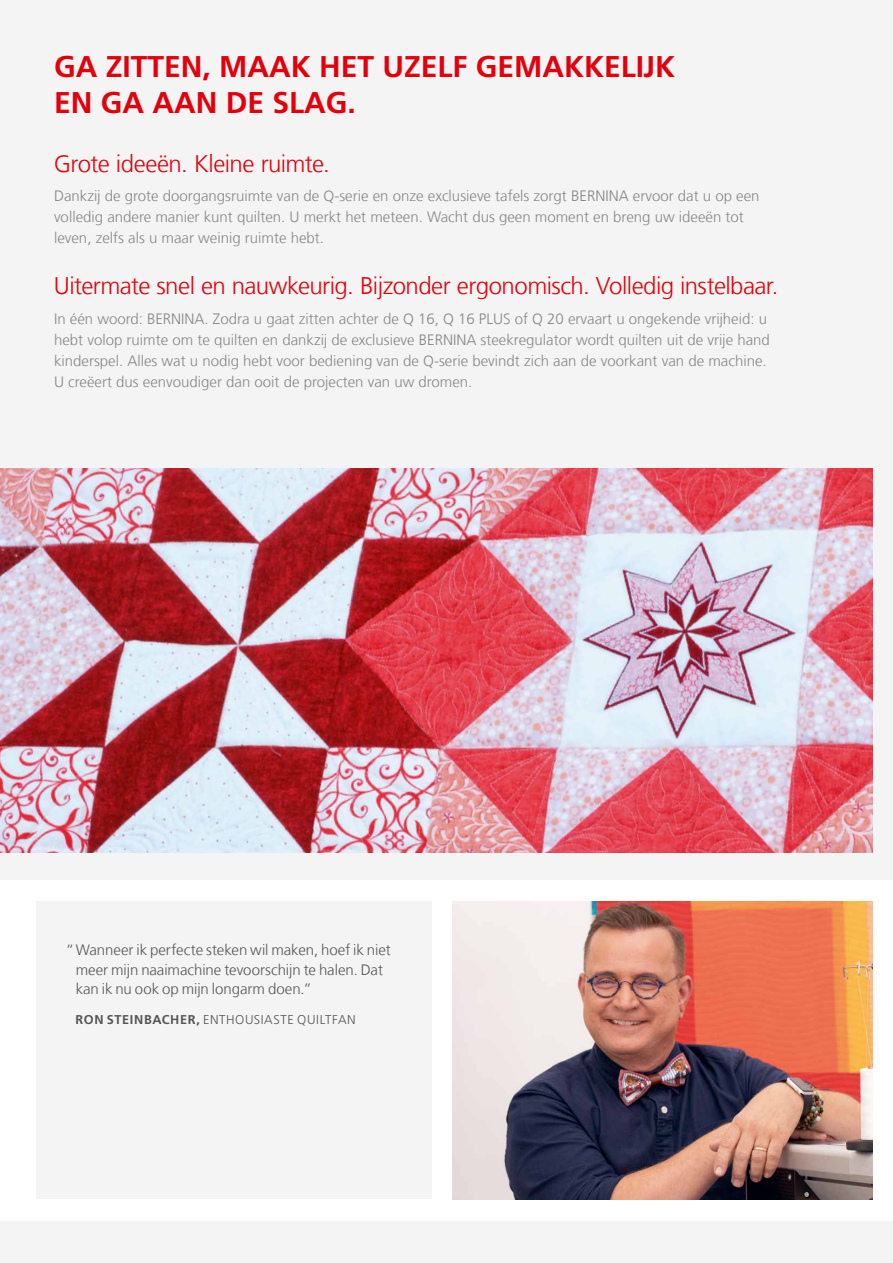
<style>
.page{position:relative;width:893px;height:1263px;background:#f4f4f4}
.page>*{position:absolute;margin:0;border:0;box-sizing:border-box;transform-origin:0 0}
.t1{font:700 30px/36px "Frutiger LT Com";color:#e3000b}
.t2{font:300 24px "Frutiger LT Com";letter-spacing:-.02em;color:#e3000b}
.t3{font:300 15px/21px "Frutiger LT Com";color:#868786}
.t4{font:300 15px/19.5px "Frutiger LT Com";letter-spacing:-.005em;color:#565655}
.t5{font:300 12.75px "Frutiger LT Std";letter-spacing:.05em;color:#565655}
.s1{font-family:"Frutiger LT Com";font-weight:700}
</style>
<div class="page">
<div style="left:0;top:880px;width:893px;height:340px;background:#fff"></div>
<div style="left:36px;top:901px;width:396px;height:298px;background:#f4f4f4"></div>
<img style="left:453px;top:901px;width:419px;height:298px">
<img style="left:0;top:468px;width:872px;height:384px">
<h1 class="t1" style="left:54px;top:48px;width:623px">GA ZITTEN, MAAK HET UZELF GEMAKKELIJK<br>EN GA AAN DE SLAG.</h1>
<h2 class="t2" style="left:54px;top:150px;width:278px">Grote ideeën. Kleine ruimte.</h2>
<p class="t3" style="left:54px;top:185px;width:707px">Dankzij de grote doorgangsruimte van de Q-serie en onze exclusieve tafels zorgt BERNINA ervoor dat u op een volledig andere manier kunt quilten. U merkt het meteen. Wacht dus geen moment en breng uw ideeën tot leven, zelfs als u maar weinig ruimte hebt.</p>
<h2 class="t2" style="left:54px;top:272px;width:726px">Uitermate snel en nauwkeurig. Bijzonder ergonomisch. Volledig instelbaar.</h2>
<p class="t3" style="left:54px;top:308px;width:717px">In één woord: BERNINA. Zodra u gaat zitten achter de Q 16, Q 16 PLUS of Q 20 ervaart u ongekende vrijheid: u hebt volop ruimte om te quilten en dankzij de exclusieve BERNINA steekregulator wordt quilten uit de vrije hand kinderspel. Alles wat u nodig hebt voor bediening van de Q-serie bevindt zich aan de voorkant van de machine.<br>U creëert dus eenvoudiger dan ooit de projecten van uw dromen.</p>
<p class="t4" style="left:76px;top:940px;width:317px;text-indent:-10px">“Wanneer ik perfecte steken wil maken, hoef ik niet meer mijn naaimachine tevoorschijn te halen. Dat kan ik nu ook op mijn longarm doen.”</p>
<p class="t5" style="left:76px;top:1013px;width:282px"><span class="s1">RON STEINBACHER,</span> ENTHOUSIASTE QUILTFAN</p>
</div>
